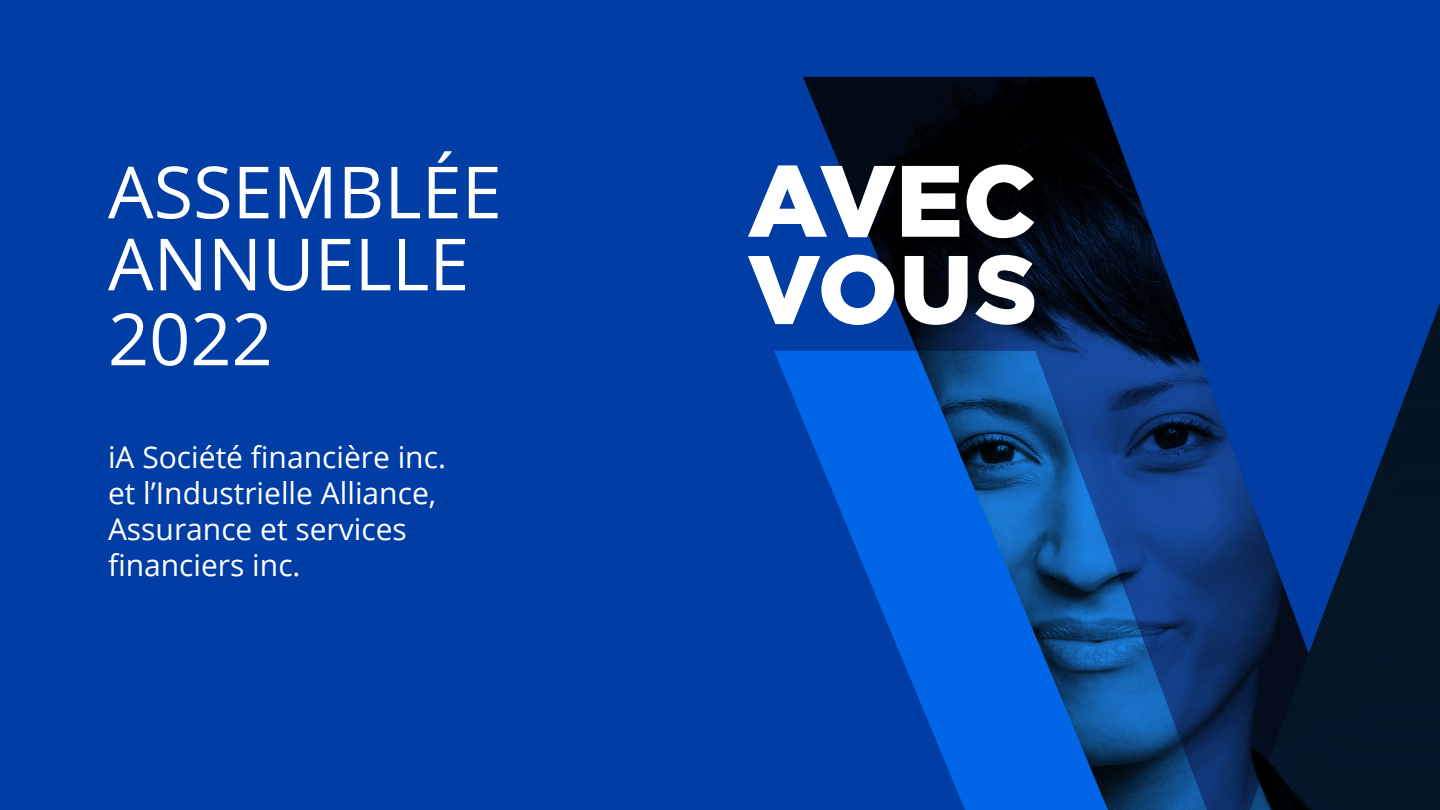
<style>
.page{position:relative;width:1440px;height:810px;background:#003da5}
.page>*{position:absolute;margin:0;border:0;box-sizing:border-box;transform-origin:0 0}
.t1{font:900 101.2px "Gotham";color:#fff}
.t2{font:900 96.6px "Gotham";color:#fff}
.t3{font:72px/72px "Open Sans";color:#fff}
.t4{font:30px/36px "Open Sans";color:#fff}
</style>
<div class="page">
<img style="left:803px;top:77px;width:637px;height:733px">
<p class="t3" style="left:108px;top:154px;width:395px">ASSEMBLÉE<br>ANNUELLE</p>
<p class="t3" style="left:108px;top:301px;width:166px">2022</p>
<p class="t4" style="left:108px;top:439px;width:340px">iA Société financière inc. et l’Industrielle Alliance,<br>Assurance et services financiers inc.</p>
<p class="t1" style="left:747px;top:131px;width:291px">AVEC</p>
<p class="t2" style="left:747px;top:223px;width:292px">VOUS</p>
</div>
